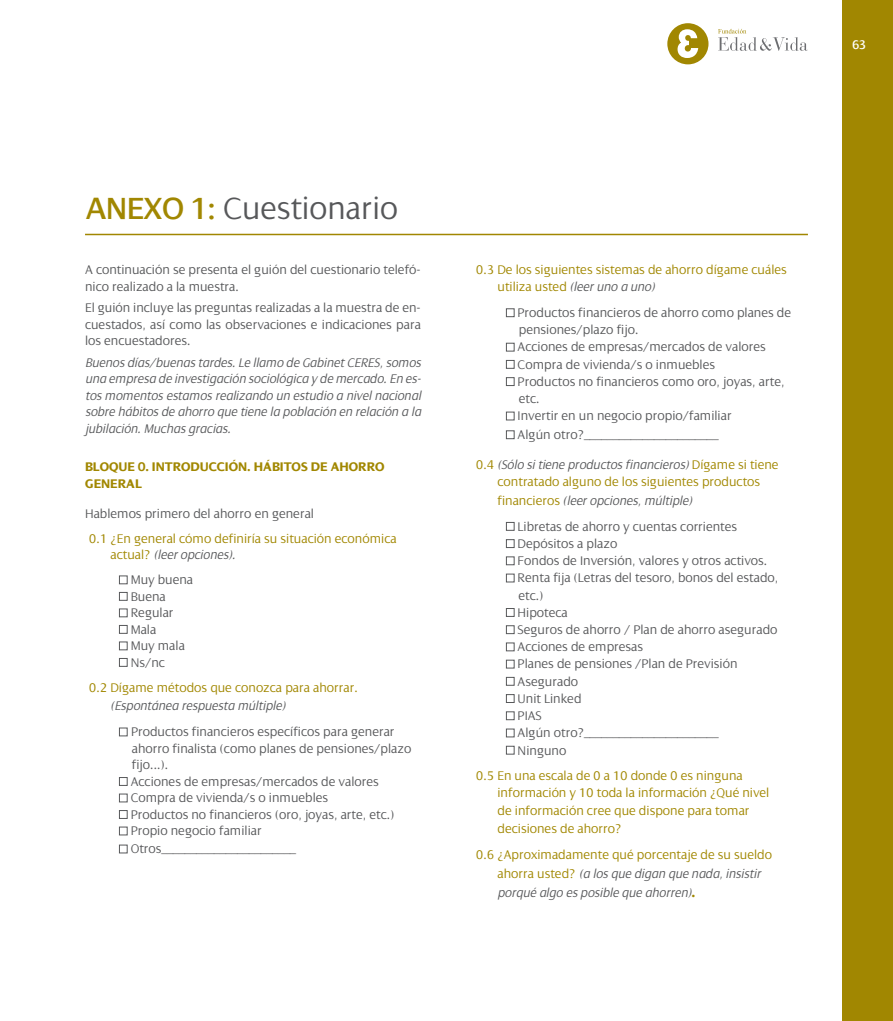
<style>
.page{position:relative;width:893px;height:1021px;background:#fff}
.page>*{position:absolute;margin:0;border:0;box-sizing:border-box;transform-origin:0 0}
.t1{font:300 33px "Dialog";color:#57585a}
.t2{font:300 13.5px/17.2px "Dialog";color:#57585a}
.t3{font:300 13.5px/17.2px "Dialog";color:#a18701}
.t4{font:italic 300 13.5px/16.5px "Dialog";color:#57585a;text-align:justify}
.t5{font:700 13.5px/16.5px "Dialog";color:#a18701}
.t6{font:13.5px "Dialog";color:#fff}
.s1{font-weight:400;color:#a18701}
.s2{font-style:italic;color:#57585a}
.s3{color:#a18701}
.s4{font-style:italic}
.s5{font-style:normal;color:#a18701}
.s6{font-weight:700;font-style:normal;font-size:15px;color:#a18701}
</style>
<div class="page">
<hr style="left:85px;top:234px;width:723px;height:1px;background:#a18701">
<div style="left:119px;top:575px;width:9px;height:9px;border:1px solid #57585a"></div>
<div style="left:119px;top:592px;width:9px;height:8px;border:1px solid #57585a"></div>
<div style="left:119px;top:608px;width:9px;height:9px;border:1px solid #57585a"></div>
<div style="left:119px;top:625px;width:9px;height:8px;border:1px solid #57585a"></div>
<div style="left:119px;top:641px;width:9px;height:9px;border:1px solid #57585a"></div>
<div style="left:119px;top:658px;width:9px;height:8px;border:1px solid #57585a"></div>
<div style="left:119px;top:727px;width:9px;height:9px;border:1px solid #57585a"></div>
<div style="left:119px;top:777px;width:9px;height:8px;border:1px solid #57585a"></div>
<div style="left:119px;top:793px;width:9px;height:9px;border:1px solid #57585a"></div>
<div style="left:119px;top:810px;width:9px;height:8px;border:1px solid #57585a"></div>
<div style="left:119px;top:826px;width:9px;height:9px;border:1px solid #57585a"></div>
<div style="left:119px;top:844px;width:9px;height:9px;border:1px solid #57585a"></div>
<div style="left:506px;top:308px;width:8px;height:9px;border:1px solid #57585a"></div>
<div style="left:506px;top:343px;width:8px;height:8px;border:1px solid #57585a"></div>
<div style="left:506px;top:360px;width:8px;height:9px;border:1px solid #57585a"></div>
<div style="left:506px;top:377px;width:8px;height:9px;border:1px solid #57585a"></div>
<div style="left:506px;top:411px;width:8px;height:9px;border:1px solid #57585a"></div>
<div style="left:506px;top:430px;width:8px;height:9px;border:1px solid #57585a"></div>
<div style="left:506px;top:522px;width:8px;height:8px;border:1px solid #57585a"></div>
<div style="left:506px;top:539px;width:8px;height:9px;border:1px solid #57585a"></div>
<div style="left:506px;top:556px;width:8px;height:9px;border:1px solid #57585a"></div>
<div style="left:506px;top:573px;width:8px;height:9px;border:1px solid #57585a"></div>
<div style="left:506px;top:608px;width:8px;height:8px;border:1px solid #57585a"></div>
<div style="left:506px;top:625px;width:8px;height:9px;border:1px solid #57585a"></div>
<div style="left:506px;top:642px;width:8px;height:9px;border:1px solid #57585a"></div>
<div style="left:506px;top:659px;width:8px;height:9px;border:1px solid #57585a"></div>
<div style="left:506px;top:677px;width:8px;height:8px;border:1px solid #57585a"></div>
<div style="left:506px;top:694px;width:8px;height:9px;border:1px solid #57585a"></div>
<div style="left:506px;top:711px;width:8px;height:9px;border:1px solid #57585a"></div>
<div style="left:506px;top:728px;width:8px;height:9px;border:1px solid #57585a"></div>
<div style="left:506px;top:745px;width:8px;height:9px;border:1px solid #57585a"></div>
<div style="left:842px;top:0;width:51px;height:1020px;background:#a18701"></div>
<div style="left:667px;top:23px;width:41px;height:41px;background:#a18701;border-radius:50%"></div>
<svg style="left:677px;top:29px;width:21px;height:29px"></svg>
<svg style="left:718px;top:29px;width:90px;height:22px"></svg>
<h1 class="t1" style="left:87px;top:190px;width:313px"><span class="s1">ANEXO 1:</span> Cuestionario</h1>
<p class="t2" style="left:85px;top:261px;width:337px;line-height:16.5px">A continuación se presenta el guión del cuestionario telefó&shy;nico realizado a la muestra.</p>
<p class="t2" style="left:85px;top:300px;width:337px;line-height:16.5px;text-align:justify">El guión incluye las preguntas realizadas a la muestra de en&shy;cuestados, así como las observaciones e indicaciones para los encuestadores.</p>
<p class="t4" style="left:85px;top:354px;width:337px">Buenos días/buenas tardes. Le llamo de Gabinet CERES, somos una empresa de investigación sociológica y de mercado. En es&shy;tos momentos estamos realizando un estudio a nivel nacional sobre hábitos de ahorro que tiene la población en relación a la jubilación. Muchas gracias.</p>
<p class="t5" style="left:85px;top:458px;width:301px">BLOQUE 0. INTRODUCCIÓN. HÁBITOS DE AHORRO<br>GENERAL</p>
<p class="t2" style="left:85px;top:504px;width:230px">Hablemos primero del ahorro en general</p>
<p class="t3" style="left:111px;top:530px;width:288px;line-height:16.5px;text-indent:-21px">0.1 ¿En general cómo definiría su situación económica actual? <span class="s2">(leer opciones).</span></p>
<p class="t2" style="left:131px;top:571px;width:64px;line-height:16.5px">Muy buena<br>Buena<br>Regular<br>Mala<br>Muy mala<br>Ns/nc</p>
<p class="t3" style="left:89px;top:679px;width:270px">0.2 Dígame métodos que conozca para ahorrar.</p>
<p class="t4" style="left:111px;top:697px;width:177px">(Espontánea respuesta múltiple)</p>
<p class="t2" style="left:131px;top:723px;width:282px;line-height:16.5px">Productos financieros específicos para generar ahorro finalista (como planes de pensiones/plazo fijo...).<br>Acciones de empresas/mercados de valores Compra de vivienda/s o inmuebles<br>Productos no financieros (oro, joyas, arte, etc.)<br>Propio negocio familiar</p>
<p class="t2" style="left:131px;top:840px;width:167px">Otros_______________________</p>
<p class="t3" style="left:497px;top:261px;width:291px;text-indent:-21px">0.3 De los siguientes sistemas de ahorro dígame cuáles utiliza usted <span class="s2">(leer uno a uno)</span></p>
<p class="t2" style="left:517px;top:304px;width:275px">Productos financieros de ahorro como planes de pensiones/plazo fijo.<br>Acciones de empresas/mercados de valores Compra de vivienda/s o inmuebles<br>Productos no financieros como oro, joyas, arte, etc.<br>Invertir en un negocio propio/familiar</p>
<p class="t2" style="left:518px;top:426px;width:202px">Algún otro?_______________________</p>
<p class="t3" style="left:476px;top:456px;width:304px;text-align:center">0.4 <span class="s2">(Sólo si tiene productos financieros)</span> Dígame si tiene contratado alguno de los siguientes productos</p>
<p class="t2" style="left:518px;top:488px;width:221px;line-height:25.7px;text-indent:-20px"><span class="s3">financieros</span> <span class="s4">(leer opciones, múltiple)<br></span>Libretas de ahorro y cuentas corrientes</p>
<p class="t2" style="left:518px;top:535px;width:262px">Depósitos a plazo<br>Fondos de Inversión, valores y otros activos.<br>Renta fija (Letras del tesoro, bonos del estado, etc.)<br>Hipoteca<br>Seguros de ahorro / Plan de ahorro asegurado<br>Acciones de empresas<br>Planes de pensiones /Plan de Previsión<br>Asegurado<br>Unit Linked<br>PIAS<br>Algún otro?_______________________<br>Ninguno</p>
<p class="t3" style="left:497px;top:767px;width:273px;text-indent:-21px">0.5 En una escala de 0 a 10 donde 0 es ninguna información y 10 toda la información ¿Qué nivel de información cree que dispone para tomar</p>
<p class="t3" style="left:476px;top:816px;width:297px;line-height:25.7px;text-indent:21px">decisiones de ahorro?<br>0.6 ¿Aproximadamente qué porcentaje de su sueldo</p>
<p class="t4" style="left:497px;top:864px;width:265px;line-height:18.8px"><span class="s5">ahorra usted?</span> (a los que digan que nada, insistir porqué algo es posible que ahorren)<span class="s6">.</span></p>
<p class="t6" style="left:852px;top:37px;width:15px">63</p>
</div>
